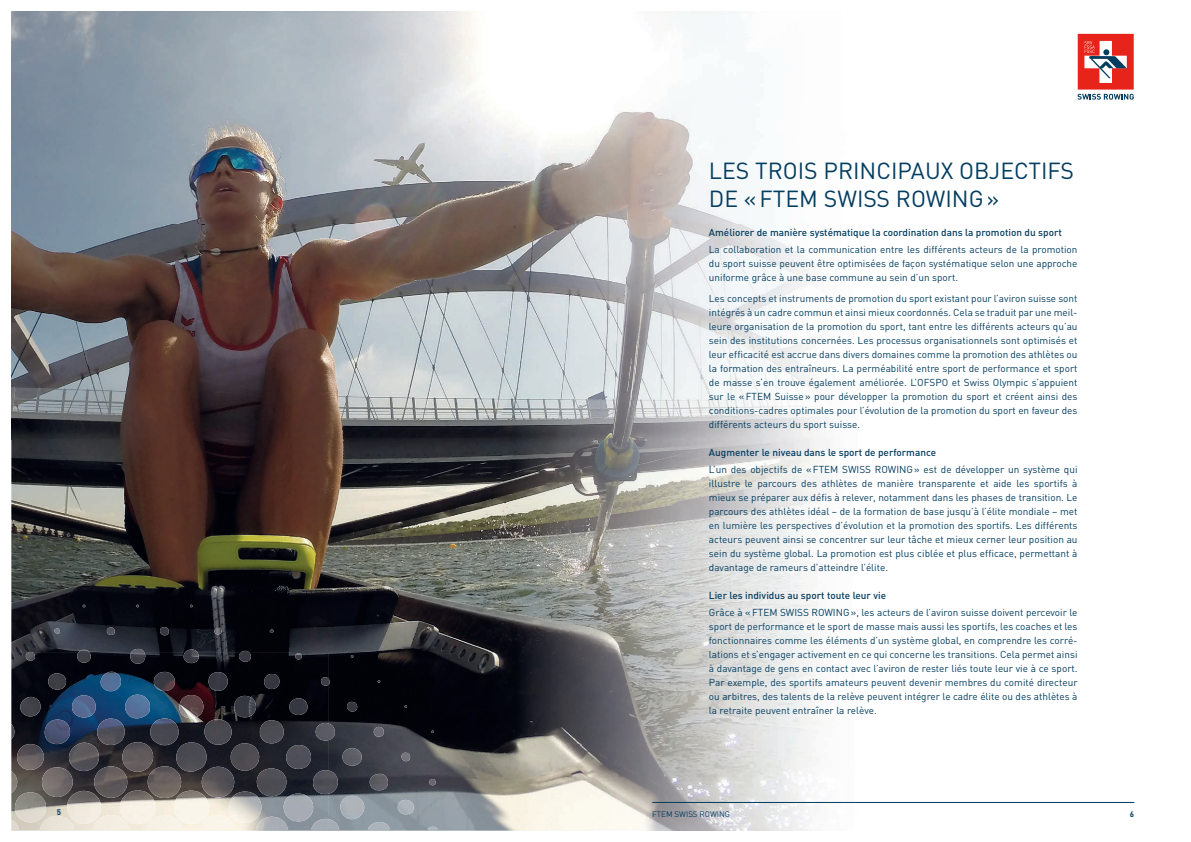
<style>
.page{position:relative;width:1191px;height:842px;background:#fff}
.page>*{position:absolute;margin:0;border:0;box-sizing:border-box;transform-origin:0 0}
.t1{font:23px/28px "DIN";color:#033d60}
.t2{font:10px/14px "DIN";color:#033d60;text-align:justify}
.t3{font:500 10px "DIN";color:#033d60}
.t4{font:8px "DIN";color:#033d60}
.t5{font:700 8px "DIN";color:#033d60}
</style>
<div class="page">
<img style="left:11px;top:11px;width:847px;height:820px">
<hr style="left:652px;top:802px;width:482px;height:1px;background:#033d60">
<svg style="left:1077px;top:34px;width:56px;height:66px"></svg>
<svg style="left:427px;top:827px;width:11px;height:2px"></svg>
<svg style="left:428px;top:779px;width:8px;height:6px"></svg>
<img style="left:397px;top:800px;width:18px;height:14px">
<svg style="left:401px;top:753px;width:9px;height:8px"></svg>
<img style="left:368px;top:822px;width:22px;height:7px">
<img style="left:368px;top:774px;width:21px;height:16px">
<svg style="left:372px;top:727px;width:13px;height:10px"></svg>
<svg style="left:377px;top:680px;width:4px;height:3px"></svg>
<img style="left:336px;top:796px;width:28px;height:23px">
<img style="left:342px;top:748px;width:20px;height:18px">
<svg style="left:347px;top:702px;width:11px;height:9px"></svg>
<img style="left:311px;top:819px;width:28px;height:10px">
<img style="left:308px;top:770px;width:30px;height:24px">
<img style="left:316px;top:723px;width:20px;height:17px">
<svg style="left:321px;top:677px;width:9px;height:9px"></svg>
<img style="left:282px;top:793px;width:33px;height:28px">
<img style="left:281px;top:745px;width:31px;height:24px">
<img style="left:289px;top:698px;width:20px;height:17px">
<svg style="left:294px;top:653px;width:8px;height:6px"></svg>
<img style="left:256px;top:817px;width:32px;height:12px">
<img style="left:256px;top:768px;width:32px;height:28px">
<img style="left:256px;top:720px;width:29px;height:23px">
<img style="left:261px;top:674px;width:19px;height:15px">
<svg style="left:270px;top:629px;width:4px;height:4px"></svg>
<img style="left:146px;top:815px;width:37px;height:14px">
<img style="left:93px;top:815px;width:36px;height:14px">
<img style="left:222px;top:791px;width:40px;height:32px">
<img style="left:226px;top:743px;width:34px;height:28px">
<img style="left:234px;top:696px;width:22px;height:21px">
<svg style="left:239px;top:651px;width:13px;height:11px"></svg>
<img style="left:200px;top:815px;width:36px;height:14px">
<img style="left:201px;top:767px;width:34px;height:30px">
<img style="left:204px;top:719px;width:28px;height:26px">
<img style="left:205px;top:672px;width:24px;height:19px">
<svg style="left:213px;top:628px;width:9px;height:6px"></svg>
<img style="left:168px;top:791px;width:42px;height:33px">
<img style="left:176px;top:742px;width:31px;height:29px">
<img style="left:174px;top:695px;width:30px;height:23px">
<img style="left:183px;top:649px;width:16px;height:14px">
<img style="left:147px;top:766px;width:35px;height:32px">
<img style="left:148px;top:718px;width:32px;height:27px">
<img style="left:152px;top:672px;width:24px;height:19px">
<svg style="left:160px;top:627px;width:10px;height:8px"></svg>
<img style="left:114px;top:790px;width:42px;height:34px">
<img style="left:117px;top:742px;width:37px;height:30px">
<img style="left:122px;top:695px;width:28px;height:23px">
<img style="left:128px;top:649px;width:18px;height:15px">
<img style="left:94px;top:766px;width:34px;height:32px">
<img style="left:92px;top:719px;width:34px;height:26px">
<img style="left:96px;top:672px;width:25px;height:19px">
<svg style="left:105px;top:627px;width:10px;height:8px"></svg>
<img style="left:60px;top:791px;width:42px;height:33px">
<img style="left:63px;top:743px;width:37px;height:28px">
<img style="left:70px;top:695px;width:27px;height:22px">
<img style="left:75px;top:650px;width:17px;height:13px">
<img style="left:40px;top:816px;width:34px;height:13px">
<img style="left:37px;top:767px;width:36px;height:30px">
<img style="left:40px;top:719px;width:31px;height:25px">
<img style="left:48px;top:673px;width:19px;height:17px">
<svg style="left:52px;top:628px;width:8px;height:6px"></svg>
<img style="left:11px;top:792px;width:36px;height:30px">
<img style="left:13px;top:744px;width:31px;height:26px">
<img style="left:16px;top:697px;width:25px;height:19px">
<svg style="left:24px;top:652px;width:12px;height:9px"></svg>
<svg style="left:11px;top:819px;width:8px;height:10px"></svg>
<img style="left:11px;top:771px;width:7px;height:22px">
<img style="left:11px;top:724px;width:4px;height:15px">
<p class="t5" style="left:57px;top:807px;width:6px">5</p>
<h1 class="t1" style="left:709px;top:156px;width:367px">LES TROIS PRINCIPAUX OBJECTIFS<br>DE « FTEM SWISS ROWING »</h1>
<p class="t3" style="left:709px;top:226px;width:354px">Améliorer de manière systématique la coordination dans la promotion du sport</p>
<p class="t2" style="left:709px;top:242px;width:370px">La collaboration et la communication entre les différents acteurs de la promotion du sport suisse peuvent être optimisées de façon systématique selon une approche uniforme grâce à une base commune au sein d’un sport.</p>
<p class="t2" style="left:709px;top:291px;width:370px">Les concepts et instruments de promotion du sport existant pour l’aviron suisse sont intégrés à un cadre commun et ainsi mieux coordonnés. Cela se traduit par une meil&shy;leure organisation de la promotion du sport, tant entre les différents acteurs qu’au sein des institutions concernées. Les processus organisationnels sont optimisés et leur efficacité est accrue dans divers domaines comme la promotion des athlètes ou la formation des entraîneurs. La perméabilité entre sport de performance et sport de masse s’en trouve également améliorée. L’OFSPO et Swiss Olympic s’appuient sur le « FTEM Suisse » pour développer la promotion du sport et créent ainsi des conditions-cadres optimales pour l’évolution de la promotion du sport en faveur des différents acteurs du sport suisse.</p>
<p class="t3" style="left:709px;top:446px;width:229px">Augmenter le niveau dans le sport de performance</p>
<p class="t2" style="left:709px;top:462px;width:370px">L’un des objectifs de « FTEM SWISS ROWING » est de développer un système qui illustre le parcours des athlètes de manière transparente et aide les sportifs à mieux se préparer aux défis à relever, notamment dans les phases de transition. Le parcours des athlètes idéal – de la formation de base jusqu’à l’élite mondiale – met en lumière les perspectives d’évolution et la promotion des sportifs. Les différents acteurs peuvent ainsi se concentrer sur leur tâche et mieux cerner leur position au sein du système global. La promotion est plus ciblée et plus efficace, permettant à davantage de rameurs d’atteindre l’élite.</p>
<p class="t3" style="left:709px;top:589px;width:179px">Lier les individus au sport toute leur vie</p>
<p class="t2" style="left:709px;top:605px;width:370px">Grâce à « FTEM SWISS ROWING », les acteurs de l’aviron suisse doivent percevoir le sport de performance et le sport de masse mais aussi les sportifs, les coaches et les fonctionnaires comme les éléments d’un système global, en comprendre les corré&shy;lations et s’engager activement en ce qui concerne les transitions. Cela permet ainsi à davantage de gens en contact avec l’aviron de rester liés toute leur vie à ce sport.<br>Par exemple, des sportifs amateurs peuvent devenir membres du comité directeur ou arbitres, des talents de la relève peuvent intégrer le cadre élite ou des athlètes à la retraite peuvent entraîner la relève.</p>
<p class="t4" style="left:652px;top:809px;width:79px">FTEM SWISS ROWING</p>
<p class="t5" style="left:1130px;top:809px;width:6px">6</p>
</div>
